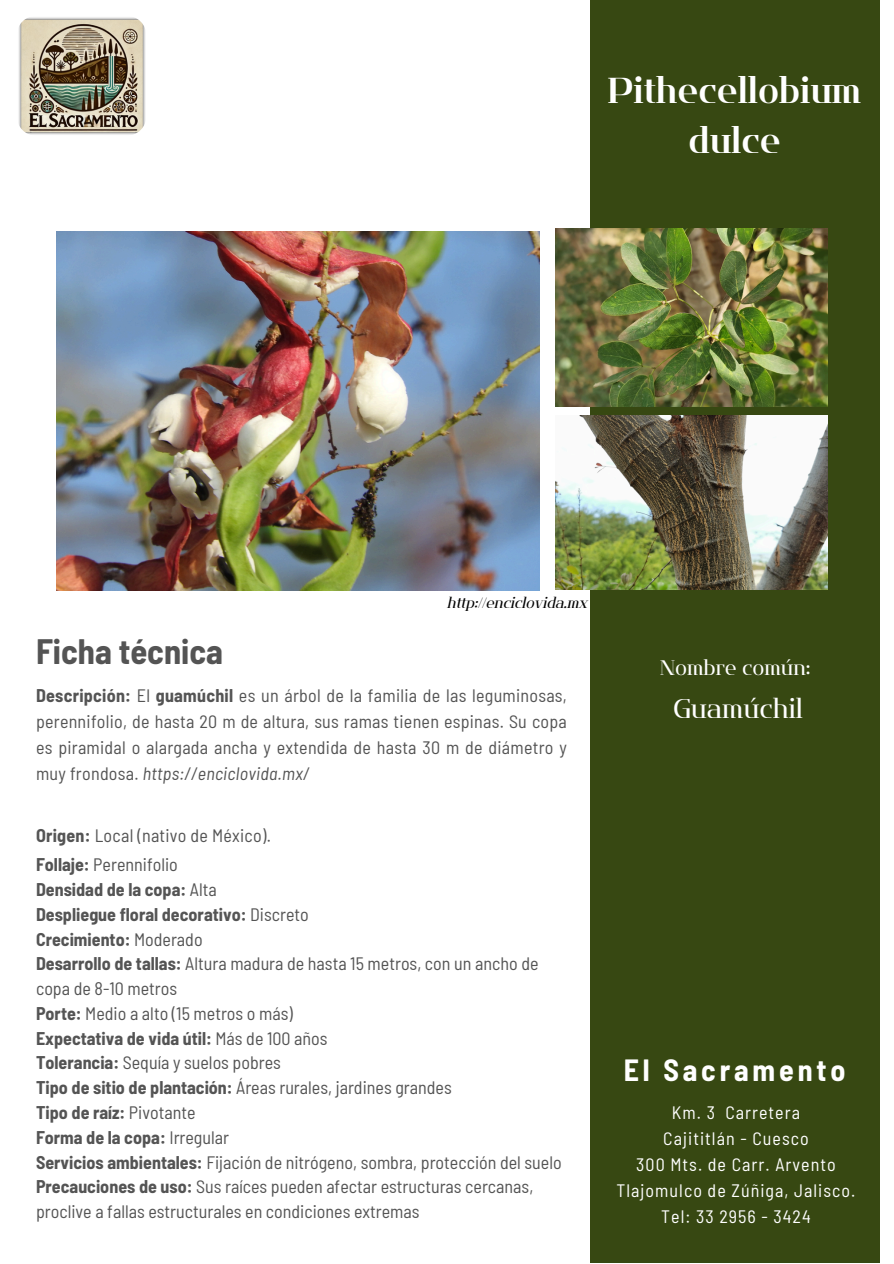
<style>
.page{position:relative;width:894px;height:1264px;background:#fff}
.page>*{position:absolute;margin:0;border:0;box-sizing:border-box;transform-origin:0 0}
.t1{font:36px/49.5px "Flatory Serif 700";color:#fff;text-align:center}
.t2{font:700 semi-condensed 34.5px "Barlow";color:#545454}
.t3{font:700 semi-condensed 30px "Barlow";letter-spacing:.13em;color:#fff}
.t4{font:27px "Flatory Serif 400";color:#fff}
.t5{font:21px "Flatory Serif 400";color:#fff}
.t6{font:semi-condensed 18px/24.8px "Barlow";color:#545454}
.t7{font:semi-condensed 18px/26px "Barlow";letter-spacing:.055em;color:#fff;text-align:center}
.t8{font:15px "Flatory Serif 400 It";color:#000}
.s1{font-weight:700}
.s2{font-style:italic}
</style>
<div class="page">
<div style="left:589px;top:0;width:290px;height:1263px;background:#374812"></div>
<img style="left:56px;top:231px;width:483px;height:359px">
<img style="left:555px;top:415px;width:272px;height:174px">
<img style="left:555px;top:229px;width:272px;height:178px">
<img style="left:16px;top:16px;width:130px;height:120px;border-radius:20px">
<h1 class="t1" style="left:607px;top:66px;width:255px">Pithecellobium dulce</h1>
<h2 class="t2" style="left:36px;top:629px;width:188px">Ficha técnica</h2>
<p class="t8" style="left:446px;top:594px;width:142px">http://enciclovida.mx</p>
<p class="t6" style="left:36px;top:682px;width:532px;line-height:25.8px;text-align:justify"><span class="s1">Descripción:</span> El <span class="s1">guamúchil</span> es un árbol de la familia de las leguminosas, perennifolio, de hasta 20 m de altura, sus ramas tienen espinas. Su copa es piramidal o alargada ancha y extendida de hasta 30 m de diámetro y muy frondosa. <span class="s2">https://enciclovida.mx/</span></p>
<p class="t6" style="left:36px;top:820px;width:236px;line-height:29.2px"><span class="s1">Origen:</span> Local (nativo de México).<br><span class="s1">Follaje:</span> Perennifolio</p>
<p class="t6" style="left:36px;top:876px;width:527px"><span class="s1">Densidad de la copa:</span> Alta<br><span class="s1">Despliegue floral decorativo:</span> Discreto<br><span class="s1">Crecimiento:</span> Moderado<br><span class="s1">Desarrollo de tallas:</span> Altura madura de hasta 15 metros, con un ancho de copa de 8-10 metros<br><span class="s1">Porte:</span> Medio a alto (15 metros o más)<br><span class="s1">Expectativa de vida útil:</span> Más de 100 años<br><span class="s1">Tolerancia:</span> Sequía y suelos pobres<br><span class="s1">Tipo de sitio de plantación:</span> Áreas rurales, jardines grandes<br><span class="s1">Tipo de raíz:</span> Pivotante<br><span class="s1">Forma de la copa:</span> Irregular<br><span class="s1">Servicios ambientales:</span> Fijación de nitrógeno, sombra, protección del suelo <span class="s1">Precauciones de uso:</span> Sus raíces pueden afectar estructuras cercanas, proclive a fallas estructurales en condiciones extremas</p>
<p class="t5" style="left:660px;top:655px;width:152px">Nombre común:</p>
<h3 class="t4" style="left:673px;top:692px;width:131px">Guamúchil</h3>
<h3 class="t3" style="left:623px;top:1051px;width:223px">El Sacramento</h3>
<p class="t7" style="left:616px;top:1098px;width:240px">Km. 3 Carretera<br>Cajititlán - Cuesco<br>300 Mts. de Carr. Arvento<br>Tlajomulco de Zúñiga, Jalisco.<br>Tel: 33 2956 - 3424</p>
</div>
